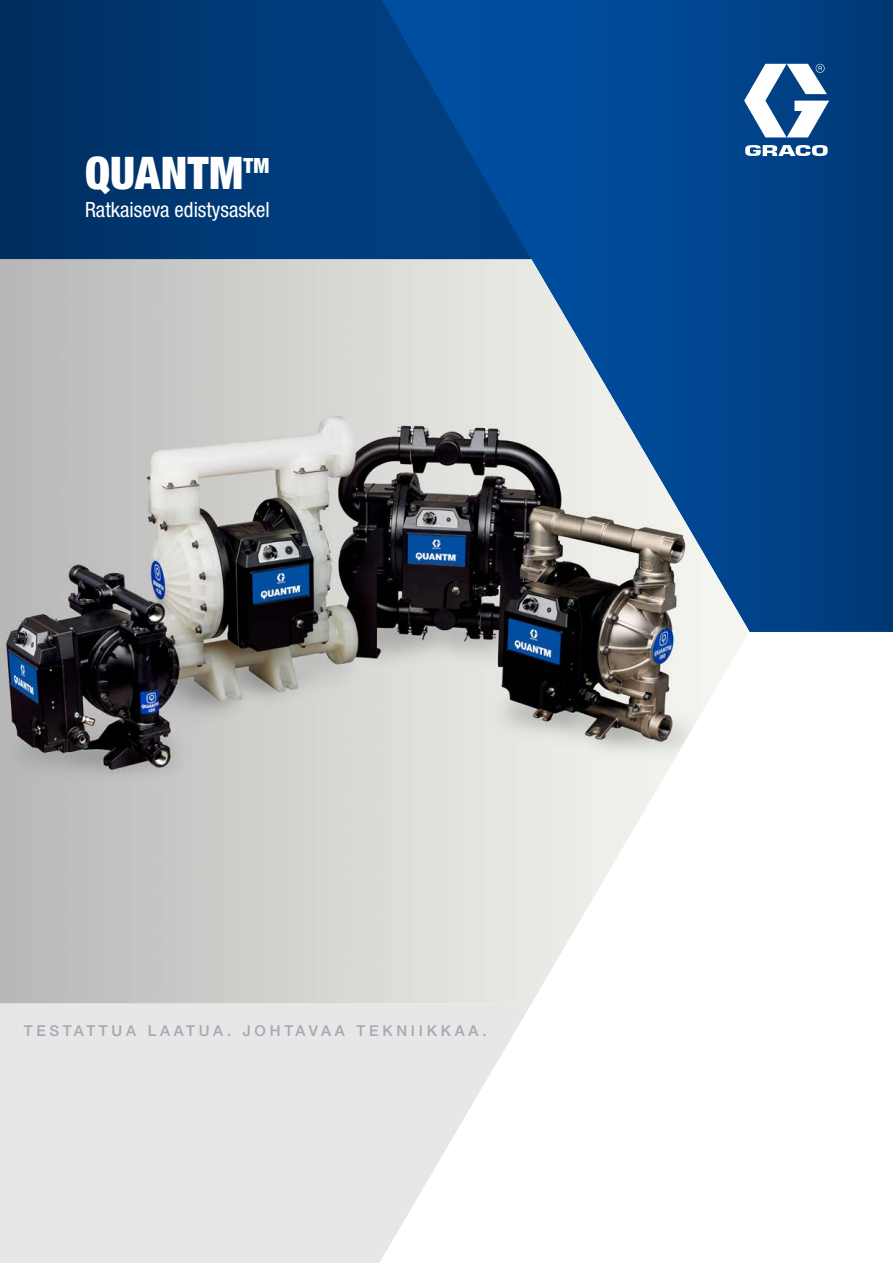
<style>
.page{position:relative;width:893px;height:1263px;background:#fff}
.page>*{position:absolute;margin:0;border:0;box-sizing:border-box;transform-origin:0 0}
.t1{font:900 condensed 45px "Helvetica Neue LTW1 G";letter-spacing:.01em;color:#fff}
.t2{font:condensed 21px "Helvetica Neue LTW1 G";color:#fff}
.t3{font:500 15px "Helvetica Neue LTW1 G";letter-spacing:.25em;color:#a7a9ac}
</style>
<div class="page">
<svg style="left:746px;top:0;width:147px;height:631px;background:#003d7e"></svg>
<svg style="left:0;top:0;width:746px;height:259px;background:#003f81"></svg>
<img style="left:0;top:259px;width:749px;height:744px">
<svg style="left:744px;top:63px;width:85px;height:74px"></svg>
<svg style="left:745px;top:145px;width:83px;height:11px"></svg>
<svg style="left:0;top:1003px;width:531px;height:260px;background:#e9eaeb"></svg>
<h1 class="t1" style="left:85px;top:146px;width:186px">QUANTM<sup>TM</sup></h1>
<h2 class="t2" style="left:85px;top:197px;width:186px">Ratkaiseva edistysaskel</h2>
<p class="t3" style="left:24px;top:1021px;width:464px">TESTATTUA LAATUA. JOHTAVAA TEKNIIKKAA.</p>
</div>
